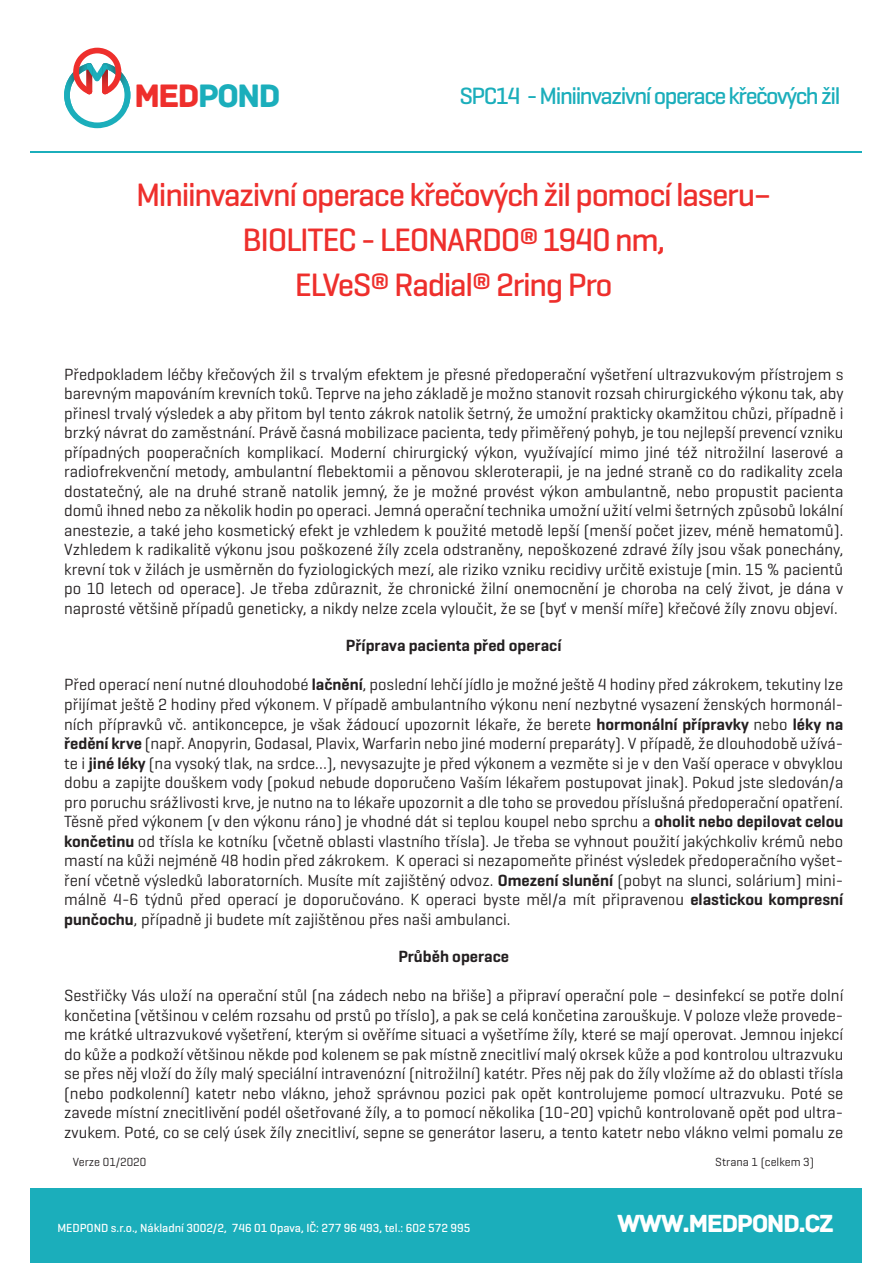
<style>
.page{position:relative;width:893px;height:1263px;background:#fff}
.page>*{position:absolute;margin:0;border:0;box-sizing:border-box;transform-origin:0 0}
.t1{font:34.2px "Archive";letter-spacing:-.06em;color:#1baebb}
.t2{font:500 33px/45px "Geogrotesque";letter-spacing:-.04em;color:#ee2f2c;text-align:center}
.t3{font:26.1px "Archive";letter-spacing:-.06em;color:#fff}
.t4{font:500 24px "Geogrotesque";letter-spacing:-.06em;color:#1baebb}
.t5{font:16.5px/19.5px "Geogrotesque";color:#231f20;text-align:justify}
.t6{font:600 16.5px "Geogrotesque";color:#231f20}
.t7{font:500 12px "Geogrotesque";color:#fff}
.t8{font:12px "Geogrotesque";color:#231f20}
.s1{color:#ee2f2c}
.s2{font-weight:600}
</style>
<div class="page">
<div style="left:30px;top:1188px;width:831px;height:75px;background:#1baebb"></div>
<hr style="left:30px;top:151px;width:831px;height:1px;background:#1baebb">
<svg style="left:64px;top:48px;width:66px;height:80px"></svg>
<h1 class="t1" style="left:134px;top:75px;width:148px"><span class="s1">MED</span>POND</h1>
<h3 class="t4" style="left:459px;top:81px;width:382px">SPC14 - Miniinvazivní operace křečových žil</h3>
<h2 class="t2" style="left:136px;top:171px;width:637px">Miniinvazivní operace křečových žil pomocí laseru–<br>BIOLITEC - LEONARDO® 1940 nm,<br>ELVeS® Radial® 2ring Pro</h2>
<p class="t5" style="left:64px;top:364px;width:781px">Předpokladem léčby křečových žil s trvalým efektem je přesné předoperační vyšetření ultrazvukovým přístrojem s barevným mapováním krevních toků. Teprve na jeho základě je možno stanovit rozsah chirurgického výkonu tak, aby přinesl trvalý výsledek a aby přitom byl tento zákrok natolik šetrný, že umožní prakticky okamžitou chůzi, případně i brzký návrat do zaměstnání. Právě časná mobilizace pacienta, tedy přiměřený pohyb, je tou nejlepší prevencí vzniku případných pooperačních komplikací. Moderní chirurgický výkon, využívající mimo jiné též nitrožilní laserové a radiofrekvenční metody, ambulantní flebektomii a pěnovou skleroterapii, je na jedné straně co do radikality zcela dostatečný, ale na druhé straně natolik jemný, že je možné provést výkon ambulantně, nebo propustit pacienta domů ihned nebo za několik hodin po operaci. Jemná operační technika umožní užití velmi šetrných způsobů lokální anestezie, a také jeho kosmetický efekt je vzhledem k použité metodě lepší (menší počet jizev, méně hematomů).<br>Vzhledem k radikalitě výkonu jsou poškozené žíly zcela odstraněny, nepoškozené zdravé žíly jsou však ponechány, krevní tok v žilách je usměrněn do fyziologických mezí, ale riziko vzniku recidivy určitě existuje (min. 15 % pacientů po 10 letech od operace). Je třeba zdůraznit, že chronické žilní onemocnění je choroba na celý život, je dána v naprosté většině případů geneticky, a nikdy nelze zcela vyloučit, že se (byť v menší míře) křečové žíly znovu objeví.</p>
<p class="t6" style="left:346px;top:635px;width:217px">Příprava pacienta před operací</p>
<p class="t5" style="left:64px;top:675px;width:781px">Před operací není nutné dlouhodobé <span class="s2">lačnění</span>, poslední lehčí jídlo je možné ještě 4 hodiny před zákrokem, tekutiny lze přijímat ještě 2 hodiny před výkonem. V případě ambulantního výkonu není nezbytné vysazení ženských hormonál&shy;ních přípravků vč. antikoncepce, je však žádoucí upozornit lékaře, že berete <span class="s2">hormonální přípravky</span> nebo <span class="s2">léky na ředění krve</span> (např. Anopyrin, Godasal, Plavix, Warfarin nebo jiné moderní preparáty). V případě, že dlouhodobě užívá&shy;te i <span class="s2">jiné léky</span> (na vysoký tlak, na srdce…), nevysazujte je před výkonem a vezměte si je v den Vaší operace v obvyklou dobu a zapijte douškem vody (pokud nebude doporučeno Vaším lékařem postupovat jinak). Pokud jste sledován/a pro poruchu srážlivosti krve, je nutno na to lékaře upozornit a dle toho se provedou příslušná předoperační opatření.<br>Těsně před výkonem (v den výkonu ráno) je vhodné dát si teplou koupel nebo sprchu a <span class="s2">oholit nebo depilovat celou končetinu</span> od třísla ke kotníku (včetně oblasti vlastního třísla). Je třeba se vyhnout použití jakýchkoliv krémů nebo mastí na kůži nejméně 48 hodin před zákrokem. K operaci si nezapomeňte přinést výsledek předoperačního vyšet&shy;ření včetně výsledků laboratorních. Musíte mít zajištěný odvoz. <span class="s2">Omezení slunění</span> (pobyt na slunci, solárium) mini&shy;málně 4-6 týdnů před operací je doporučováno. K operaci byste měl/a mít připravenou <span class="s2">elastickou kompresní punčochu</span>, případně ji budete mít zajištěnou přes naši ambulanci.</p>
<p class="t6" style="left:398px;top:946px;width:112px">Průběh operace</p>
<p class="t5" style="left:64px;top:985px;width:781px">Sestřičky Vás uloží na operační stůl (na zádech nebo na břiše) a připraví operační pole – desinfekcí se potře dolní končetina (většinou v celém rozsahu od prstů po tříslo), a pak se celá končetina zarouškuje. V poloze vleže provede&shy;me krátké ultrazvukové vyšetření, kterým si ověříme situaci a vyšetříme žíly, které se mají operovat. Jemnou injekcí do kůže a podkoží většinou někde pod kolenem se pak místně znecitliví malý okrsek kůže a pod kontrolou ultrazvuku se přes něj vloží do žíly malý speciální intravenózní (nitrožilní) katétr. Přes něj pak do žíly vložíme až do oblasti třísla (nebo podkolenní) katetr nebo vlákno, jehož správnou pozici pak opět kontrolujeme pomocí ultrazvuku. Poté se zavede místní znecitlivění podél ošetřované žíly, a to pomocí několika (10-20) vpichů kontrolovaně opět pod ultra&shy;zvukem. Poté, co se celý úsek žíly znecitliví, sepne se generátor laseru, a tento katetr nebo vlákno velmi pomalu ze</p>
<p class="t8" style="left:73px;top:1154px;width:75px">Verze 01/2020</p>
<p class="t8" style="left:715px;top:1154px;width:100px">Strana 1 (celkem 3)</p>
<p class="t7" style="left:57px;top:1221px;width:414px">MEDPOND s.r.o., Nákladní 3002/2, 746 01 Opava, IČ: 277 96 493, tel.: 602 572 995</p>
<h3 class="t3" style="left:617px;top:1208px;width:218px">WWW.MEDPOND.CZ</h3>
</div>
